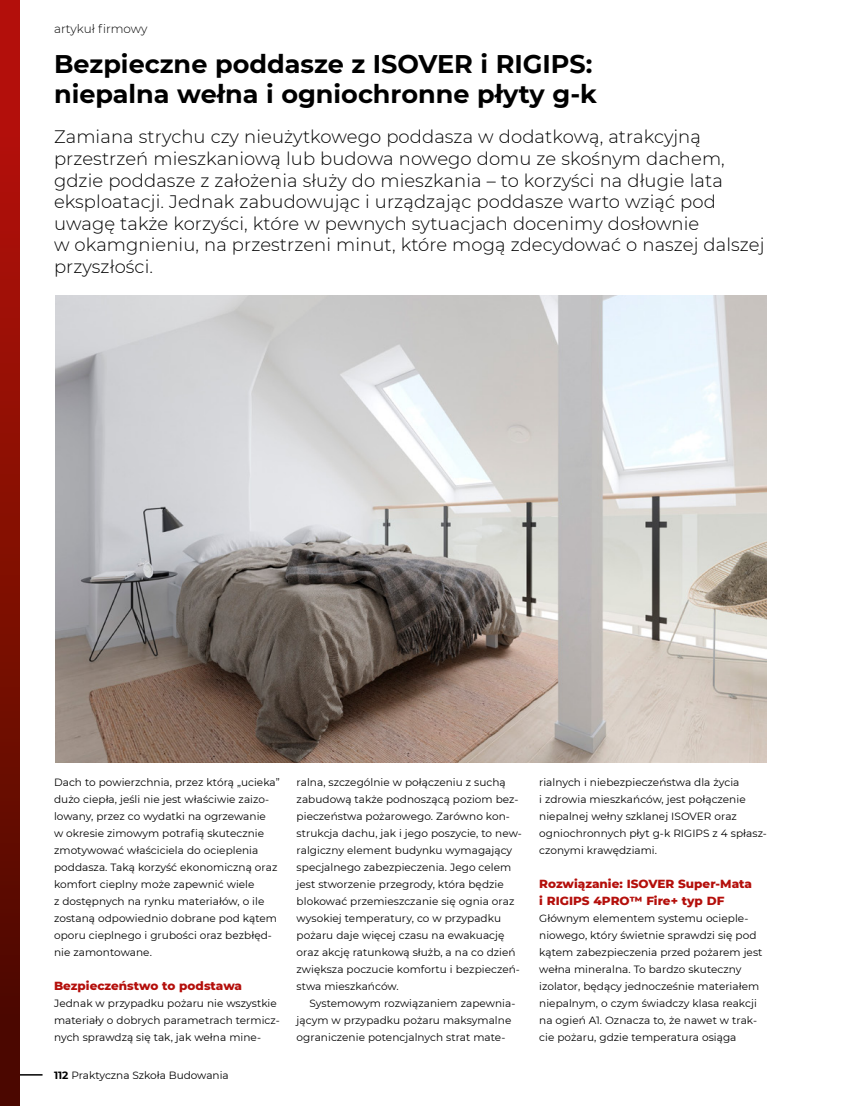
<style>
.page{position:relative;width:851px;height:1106px;background:#fff}
.page>*{position:absolute;margin:0;border:0;box-sizing:border-box;transform-origin:0 0}
.t1{font:700 25.5px/30.6px "Montserrat";color:#000}
.t2{font:300 18px/21.6px "Montserrat";letter-spacing:.005em;color:#000}
.t3{font:800 12px/17px "Montserrat";color:#b40f0b}
.t4{font:300 12px "Montserrat";color:#000}
.t5{font:10.5px/17px "Montserrat";letter-spacing:.005em;color:#000}
.s1{font-weight:700}
</style>
<div class="page">
<svg style="left:19px;top:1074px;width:24px;height:1px"></svg>
<div style="left:0;top:0;width:19px;height:1106px;background:linear-gradient(to bottom,#bf120a,#460900)"></div>
<img style="left:55px;top:295px;width:711px;height:467px">
<p class="t4" style="left:54px;top:20px;width:95px">artykuł firmowy</p>
<h1 class="t1" style="left:54px;top:47px;width:544px">Bezpieczne poddasze z ISOVER i RIGIPS: niepalna wełna i ogniochronne płyty g-k</h1>
<p class="t2" style="left:54px;top:126px;width:712px">Zamiana strychu czy nieużytkowego poddasza w dodatkową, atrakcyjną przestrzeń mieszkaniową lub budowa nowego domu ze skośnym dachem, gdzie poddasze z założenia służy do mieszkania – to korzyści na długie lata eksploatacji. Jednak zabudowując i urządzając poddasze warto wziąć pod uwagę także korzyści, które w pewnych sytuacjach docenimy dosłownie<br>w okamgnieniu, na przestrzeni minut, które mogą zdecydować o naszej dalszej przyszłości.</p>
<p class="t5" style="left:54px;top:773px;width:227px">Dach to powierzchnia, przez którą „ucieka” dużo ciepła, jeśli nie jest właściwie zaizo&shy;lowany, przez co wydatki na ogrzewanie<br>w okresie zimowym potrafią skutecznie zmotywować właściciela do ocieplenia poddasza. Taką korzyść ekonomiczną oraz komfort cieplny może zapewnić wiele<br>z dostępnych na rynku materiałów, o ile zostaną odpowiednio dobrane pod kątem oporu cieplnego i grubości oraz bezbłęd&shy;nie zamontowane.</p>
<p class="t3" style="left:54px;top:976px;width:189px">Bezpieczeństwo to podstawa</p>
<p class="t5" style="left:54px;top:994px;width:227px">Jednak w przypadku pożaru nie wszystkie materiały o dobrych parametrach termicz&shy;nych sprawdzą się tak, jak wełna mine-</p>
<p class="t5" style="left:54px;top:1066px;width:176px"><span class="s1">112</span> Praktyczna Szkoła Budowania</p>
<p class="t5" style="left:296px;top:773px;width:227px">ralna, szczególnie w połączeniu z suchą zabudową także podnoszącą poziom bez&shy;pieczeństwa pożarowego. Zarówno kon&shy;strukcja dachu, jak i jego poszycie, to new&shy;ralgiczny element budynku wymagający specjalnego zabezpieczenia. Jego celem jest stworzenie przegrody, która będzie blokować przemieszczanie się ognia oraz wysokiej temperatury, co w przypadku pożaru daje więcej czasu na ewakuację oraz akcję ratunkową służb, a na co dzień zwiększa poczucie komfortu i bezpieczeń&shy;stwa mieszkańców.</p>
<p class="t5" style="left:296px;top:994px;width:220px;text-indent:13px">Systemowym rozwiązaniem zapewnia&shy;jącym w przypadku pożaru maksymalne ograniczenie potencjalnych strat mate-</p>
<p class="t5" style="left:539px;top:773px;width:229px">rialnych i niebezpieczeństwa dla życia<br>i zdrowia mieszkańców, jest połączenie niepalnej wełny szklanej ISOVER oraz ogniochronnych płyt g-k RIGIPS z 4 spłasz&shy;czonymi krawędziami.</p>
<p class="t3" style="left:539px;top:874px;width:214px">Rozwiązanie: ISOVER Super-Mata i RIGIPS 4PRO™ Fire+ typ DF</p>
<p class="t5" style="left:539px;top:909px;width:225px">Głównym elementem systemu ocieple&shy;niowego, który świetnie sprawdzi się pod kątem zabezpieczenia przed pożarem jest wełna mineralna. To bardzo skuteczny izolator, będący jednocześnie materiałem niepalnym, o czym świadczy klasa reakcji na ogień A1. Oznacza to, że nawet w trak&shy;cie pożaru, gdzie temperatura osiąga</p>
</div>
